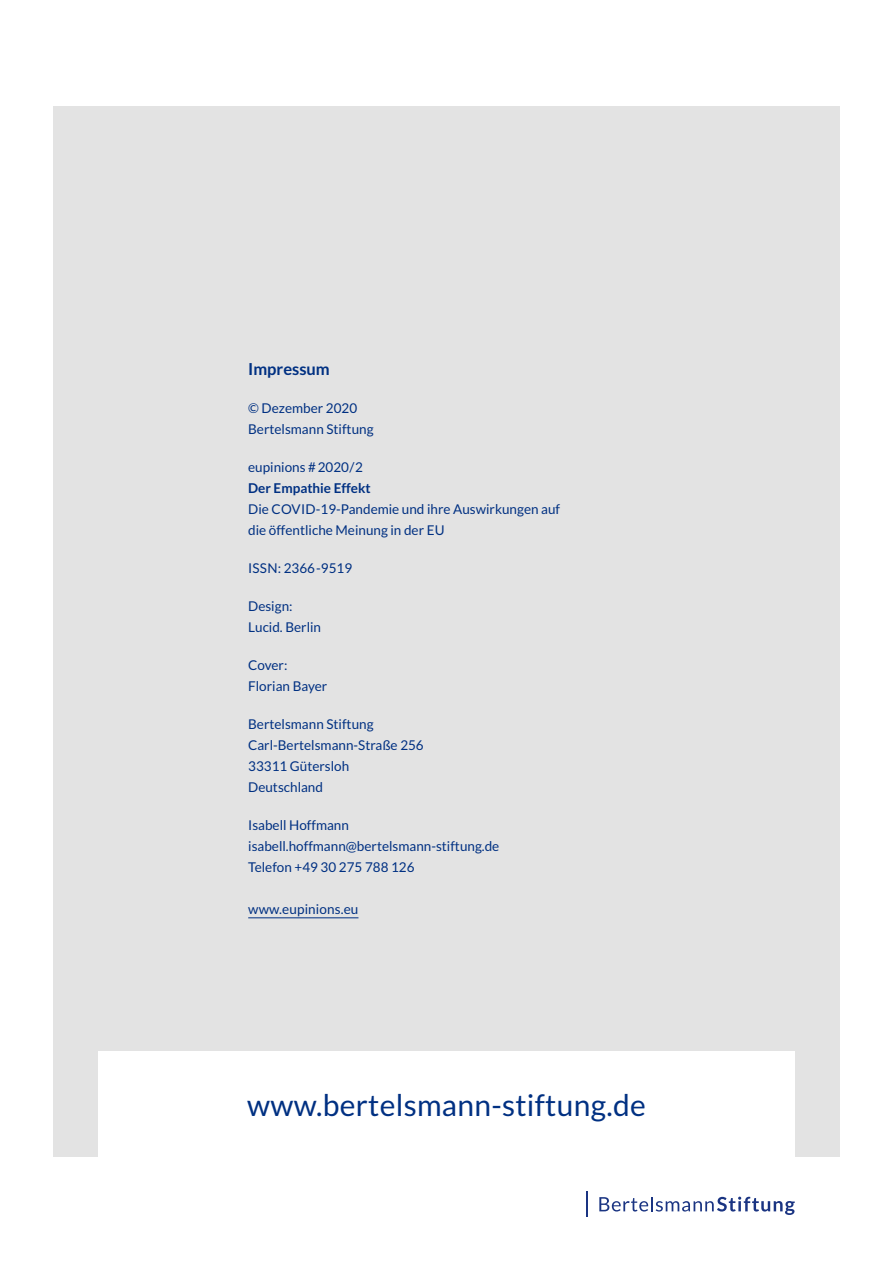
<style>
.page{position:relative;width:893px;height:1263px;background:#fff}
.page>*{position:absolute;margin:0;border:0;box-sizing:border-box;transform-origin:0 0}
.t1{font:30px "Lato";letter-spacing:.01em;color:#003082}
.t2{font:700 16.5px "Lato";color:#003082}
.t3{font:13.5px/21px "Lato";color:#003082}
.t4{font:700 13.5px "Lato";color:#003082}
</style>
<div class="page">
<div style="left:53px;top:106px;width:787px;height:1051px;background:#e3e3e3"></div>
<div style="left:98px;top:1051px;width:697px;height:123px;background:#fff"></div>
<svg style="left:599px;top:1196px;width:196px;height:19px"></svg>
<hr style="left:586px;top:1191px;width:2px;height:26px;background:#1a3482">
<hr style="left:248px;top:917px;width:110px;height:1px;background:#003082">
<p class="t2" style="left:248px;top:359px;width:83px">Impressum</p>
<p class="t3" style="left:248px;top:397px;width:127px">© Dezember 2020<br>Bertelsmann Stiftung</p>
<p class="t3" style="left:248px;top:456px;width:116px">eupinions # 2020/2</p>
<p class="t4" style="left:248px;top:480px;width:124px">Der Empathie Effekt</p>
<p class="t3" style="left:248px;top:498px;width:313px">Die COVID-19-Pandemie und ihre Auswirkungen auf die öffentliche Meinung in der EU</p>
<p class="t3" style="left:248px;top:557px;width:105px">ISSN: 2366-9519</p>
<p class="t3" style="left:248px;top:595px;width:74px">Design:<br>Lucid. Berlin</p>
<p class="t3" style="left:248px;top:654px;width:81px">Cover:<br>Florian Bayer</p>
<p class="t3" style="left:248px;top:713px;width:177px">Bertelsmann Stiftung<br>Carl-Bertelsmann-Straße 256<br>33311 Gütersloh<br>Deutschland</p>
<p class="t3" style="left:248px;top:814px;width:253px">Isabell Hoffmann isabell.hoffmann@bertelsmann-stiftung.de<br>Telefon +49 30 275 788 126</p>
<p class="t3" style="left:248px;top:898px;width:112px">www.eupinions.eu</p>
<h1 class="t1" style="left:247px;top:1088px;width:400px">www.bertelsmann-stiftung.de</h1>
</div>
